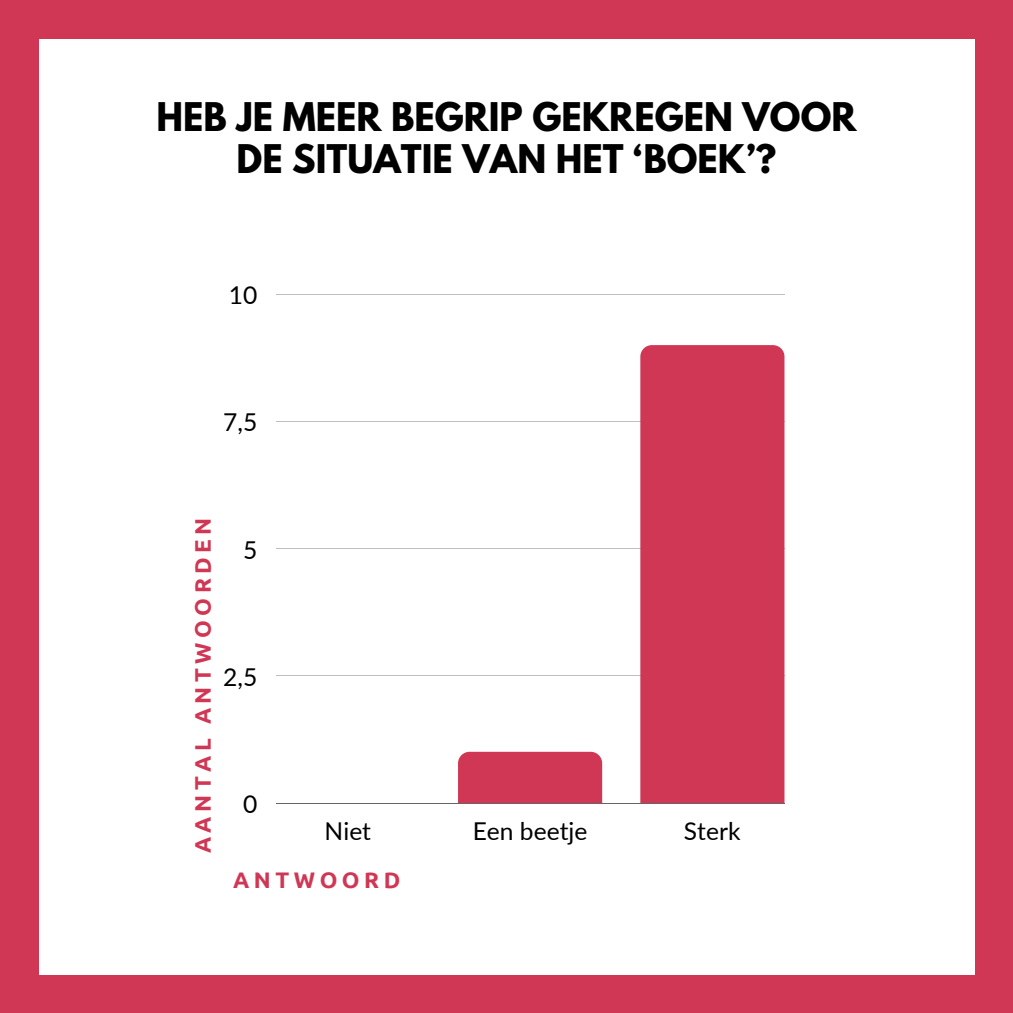
<style>
.page{position:relative;width:1013px;height:1013px;background:#fff}
.page>*{position:absolute;margin:0;border:0;box-sizing:border-box;transform-origin:0 0}
.t1{font:700 35px/41.2px "League Spartan";color:#000;text-align:center}
.t2{font:24.62px "Lato";color:#000}
.t3{font:700 22.5px "Ubuntu";letter-spacing:.2em;color:#cf3754}
</style>
<div class="page">
<div style="left:0;top:0;width:1012px;height:1012px;background:#cf3754"></div>
<div style="left:39px;top:39px;width:935px;height:935px;background:#fff"></div>
<hr style="left:276px;top:294px;width:508px;height:1px;background:#000">
<hr style="left:276px;top:421px;width:508px;height:1px;background:#000">
<hr style="left:276px;top:548px;width:508px;height:1px;background:#000">
<hr style="left:276px;top:675px;width:508px;height:1px;background:#000">
<hr style="left:276px;top:802px;width:508px;height:1px;background:#000">
<div style="left:458px;top:751px;width:144px;height:52px;background:#cf3754"></div>
<svg style="left:640px;top:345px;width:144px;height:458px;background:#d03e5a"></svg>
<p class="t1" style="left:156px;top:101px;width:701px">HEB JE MEER BEGRIP GEKREGEN VOOR<br>DE SITUATIE VAN HET ‘BOEK’?</p>
<p class="t2" style="left:229px;top:280px;width:30px">10</p>
<p class="t2" style="left:223px;top:407px;width:36px">7,5</p>
<p class="t3" style="left:190px;top:853px;width:337px;rotate:-90deg">AANTAL ANTWOORDEN</p>
<p class="t2" style="left:243px;top:534px;width:16px">5</p>
<p class="t2" style="left:223px;top:661px;width:36px">2,5</p>
<p class="t2" style="left:243px;top:788px;width:16px">0</p>
<p class="t2" style="left:325px;top:815px;width:48px">Niet</p>
<p class="t2" style="left:473px;top:815px;width:116px">Een beetje</p>
<p class="t2" style="left:684px;top:815px;width:58px">Sterk</p>
<p class="t3" style="left:233px;top:867px;width:169px">ANTWOORD</p>
</div>
